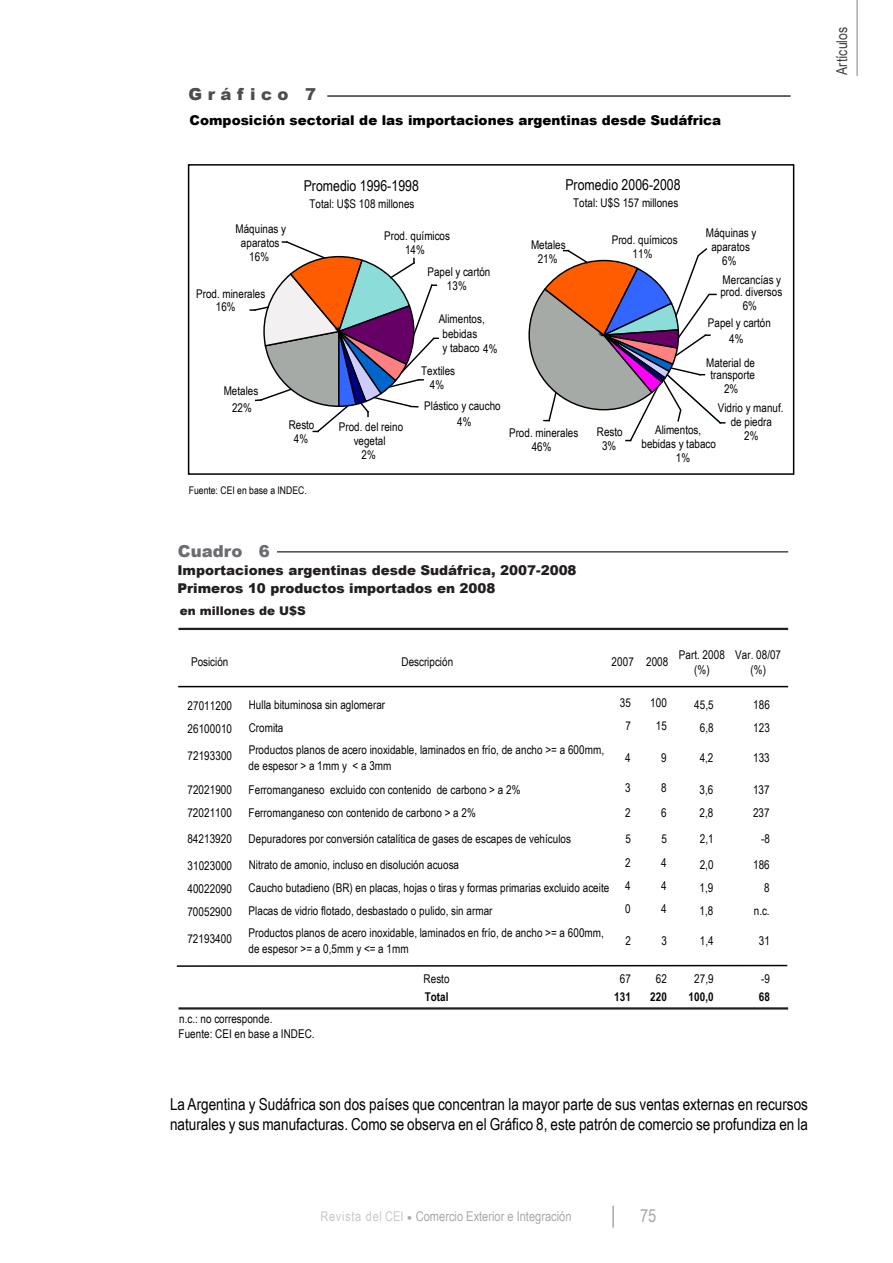
<style>
.page{position:relative;width:893px;height:1263px;background:#fff}
.page>*{position:absolute;margin:0;border:0;box-sizing:border-box;transform-origin:0 0}
.t1{font:18px "Arial Narrow";color:#a8a9ad}
.cuerpo_ppal{font:16.5px/19.5px "Arial Narrow";color:#000}
.t2{font:900 16.5px "Arial";color:#4d4d4d}
.t3{font:900 16.5px "Arial";color:#6c6d70}
.t4{font:15px "Arial Narrow";color:#000}
.t5{font:15px "Arial Narrow";color:#3e3e3f}
.t6{font:900 13.5px/18px "Arial";color:#231f20}
.t7{font:900 13.5px "Arial";color:#000}
.t8{font:13.5px "Arial Narrow";color:#a8a9ad}
.t9{font:12.15px/15.5px "Arial Narrow";letter-spacing:.005em;color:#050504}
.t10{font:700 12.15px "Arial Narrow";letter-spacing:.005em;color:#050504}
.t11{font:12px/14px "Arial Narrow";letter-spacing:.005em;color:#000;text-align:center}
.t12{font:900 12px "Arial";color:#231f20}
.t13{font:10.5px "Arial Narrow";color:#000}
.s1{color:#c7c8ca}
</style>
<div class="page">
<hr style="left:612px;top:1205px;width:2px;height:23px;background:#a8a9ad">
<hr style="left:856px;top:0;width:2px;height:76px;background:#aaabaf">
<svg style="left:408px;top:1216px;width:3px;height:4px"></svg>
<hr style="left:327px;top:95px;width:464px;height:2px;background:#333">
<svg style="left:250px;top:241px;width:188px;height:192px"></svg>
<svg style="left:528px;top:248px;width:197px;height:194px"></svg>
<div style="left:188px;top:164px;width:606px;height:311px;border:2px solid #000"></div>
<hr style="left:277px;top:551px;width:511px;height:1px;background:#57585a">
<svg style="left:176px;top:964px;width:612px;height:3px"></svg>
<hr style="left:178px;top:686px;width:610px;height:1px;background:#000">
<hr style="left:178px;top:628px;width:610px;height:2px;background:#231f20">
<hr style="left:178px;top:1007px;width:610px;height:2px;background:#231f20">
<p class="t2" style="left:189px;top:82px;width:129px">G r á f i c o 7</p>
<p class="t7" style="left:190px;top:110px;width:533px">Composición sectorial de las importaciones argentinas desde Sudáfrica</p>
<p class="t4" style="left:304px;top:175px;width:117px">Promedio 1996-1998</p>
<p class="t11" style="left:235px;top:221px;width:52px">Máquinas y aparatos<br>16%</p>
<p class="t11" style="left:216px;top:287px;width:51px;line-height:13.2px;text-align:left;text-indent:-20px">Prod. minerales<br>16%</p>
<p class="t11" style="left:309px;top:196px;width:107px">Total: U$S 108 millones</p>
<p class="t11" style="left:384px;top:229px;width:67px">Prod. químicos<br>14%</p>
<p class="t11" style="left:427px;top:265px;width:64px;line-height:13.4px">Papel y cartón<br>13%</p>
<p class="t11" style="left:442px;top:311px;width:56px;line-height:14.5px;text-align:left;text-indent:-4px">Alimentos, bebidas<br>y tabaco 4%</p>
<p class="t11" style="left:224px;top:382px;width:36px;line-height:16.8px">Metales<br>22%</p>
<p class="t11" style="left:289px;top:418px;width:27px">Resto<br>4%</p>
<p class="t13" style="left:189px;top:482px;width:119px">Fuente: CEI en base a INDEC.</p>
<p class="t11" style="left:339px;top:419px;width:66px">Prod. del reino vegetal<br>2%</p>
<p class="t11" style="left:421px;top:364px;width:35px">Textiles<br>4%</p>
<p class="t11" style="left:424px;top:398px;width:78px;line-height:15.8px">Plástico y caucho<br>4%</p>
<p class="t4" style="left:565px;top:174px;width:117px">Promedio 2006-2008</p>
<p class="t11" style="left:573px;top:196px;width:107px">Total: U$S 157 millones</p>
<p class="t11" style="left:531px;top:237px;width:36px">Metales<br>21%</p>
<p class="t11" style="left:612px;top:233px;width:67px">Prod. químicos<br>11%</p>
<p class="t11" style="left:706px;top:225px;width:52px">Máquinas y aparatos<br>6%</p>
<p class="t11" style="left:509px;top:425px;width:71px">Prod. minerales<br>46%</p>
<p class="t11" style="left:597px;top:424px;width:27px">Resto<br>3%</p>
<p class="t11" style="left:720px;top:273px;width:63px;line-height:12.1px;text-align:left">Mercancías y prod. diversos</p>
<p class="t11" style="left:708px;top:296px;width:64px;line-height:17.4px;text-align:left;text-indent:35px">6%<br>Papel y cartón</p>
<p class="t11" style="left:706px;top:326px;width:50px;line-height:23.9px;text-align:left;text-indent:23px">4%<br>Material de</p>
<p class="t11" style="left:710px;top:367px;width:46px">transporte<br>2%</p>
<p class="t11" style="left:718px;top:401px;width:67px">Vidrio y manuf. de piedra<br>2%</p>
<p class="t11" style="left:655px;top:422px;width:48px">Alimentos,</p>
<p class="t11" style="left:641px;top:436px;width:76px">bebidas y tabaco</p>
<p class="t11" style="left:676px;top:450px;width:16px">1%</p>
<p class="t3" style="left:178px;top:539px;width:93px">Cuadro 6</p>
<p class="t6" style="left:177px;top:561px;width:401px">Importaciones argentinas desde Sudáfrica, 2007-2008<br>Primeros 10 productos importados en 2008</p>
<p class="t12" style="left:180px;top:602px;width:127px">en millones de U$S</p>
<p class="t9" style="left:191px;top:654px;width:39px">Posición</p>
<p class="t9" style="left:401px;top:654px;width:53px">Descripción</p>
<p class="t9" style="left:612px;top:654px;width:58px">2007 2008</p>
<p class="t9" style="left:679px;top:646px;width:47px;text-align:center">Part. 2008 (%)</p>
<p class="t9" style="left:735px;top:646px;width:47px;text-align:center">Var. 08/07 (%)</p>
<p class="t9" style="left:188px;top:697px;width:46px">27011200</p>
<p class="t9" style="left:249px;top:696px;width:138px">Hulla bituminosa sin aglomerar</p>
<p class="t9" style="left:620px;top:694px;width:13px">35</p>
<p class="t9" style="left:650px;top:694px;width:18px">100</p>
<p class="t9" style="left:694px;top:696px;width:21px">45,5</p>
<p class="t9" style="left:753px;top:696px;width:18px">186</p>
<p class="t9" style="left:187px;top:720px;width:46px">26100010</p>
<p class="t9" style="left:249px;top:719px;width:36px">Cromita</p>
<p class="t9" style="left:625px;top:717px;width:7px">7</p>
<p class="t9" style="left:656px;top:717px;width:13px">15</p>
<p class="t9" style="left:700px;top:719px;width:15px">6,8</p>
<p class="t9" style="left:753px;top:719px;width:18px">123</p>
<p class="t9" style="left:187px;top:748px;width:46px">72193300</p>
<p class="t9" style="left:249px;top:741px;width:357px">Productos planos de acero inoxidable, laminados en frío, de ancho &gt;= a 600mm, de espesor &gt; a 1mm y &lt; a 3mm</p>
<p class="t9" style="left:625px;top:749px;width:7px">4</p>
<p class="t9" style="left:661px;top:749px;width:7px">9</p>
<p class="t9" style="left:700px;top:749px;width:15px">4,2</p>
<p class="t9" style="left:753px;top:749px;width:18px">133</p>
<p class="t9" style="left:187px;top:781px;width:46px">72021900</p>
<p class="t9" style="left:249px;top:781px;width:273px">Ferromanganeso excluido con contenido de carbono &gt; a 2%</p>
<p class="t9" style="left:625px;top:779px;width:7px">3</p>
<p class="t9" style="left:661px;top:779px;width:7px">8</p>
<p class="t9" style="left:700px;top:781px;width:15px">3,6</p>
<p class="t9" style="left:753px;top:781px;width:18px">137</p>
<p class="t9" style="left:187px;top:804px;width:46px">72021100</p>
<p class="t9" style="left:249px;top:804px;width:229px">Ferromanganeso con contenido de carbono &gt; a 2%</p>
<p class="t9" style="left:625px;top:804px;width:7px">2</p>
<p class="t9" style="left:661px;top:804px;width:7px">6</p>
<p class="t9" style="left:700px;top:804px;width:15px">2,8</p>
<p class="t9" style="left:753px;top:804px;width:18px">237</p>
<p class="t9" style="left:187px;top:830px;width:46px">84213920</p>
<p class="t9" style="left:249px;top:830px;width:324px">Depuradores por conversión catalítica de gases de escapes de vehículos</p>
<p class="t9" style="left:625px;top:830px;width:7px">5</p>
<p class="t9" style="left:661px;top:830px;width:7px">5</p>
<p class="t9" style="left:700px;top:830px;width:15px">2,1</p>
<p class="t9" style="left:761px;top:830px;width:10px">-8</p>
<p class="t9" style="left:187px;top:857px;width:46px">31023000</p>
<p class="t9" style="left:249px;top:856px;width:212px">Nitrato de amonio, incluso en disolución acuosa</p>
<p class="t9" style="left:625px;top:854px;width:7px">2</p>
<p class="t9" style="left:661px;top:854px;width:7px">4</p>
<p class="t9" style="left:700px;top:856px;width:15px">2,0</p>
<p class="t9" style="left:753px;top:856px;width:18px">186</p>
<p class="t9" style="left:187px;top:880px;width:46px">40022090</p>
<p class="t9" style="left:249px;top:879px;width:362px">Caucho butadieno (BR) en placas, hojas o tiras y formas primarias excluido aceite</p>
<p class="t9" style="left:625px;top:877px;width:7px">4</p>
<p class="t9" style="left:661px;top:877px;width:7px">4</p>
<p class="t9" style="left:700px;top:879px;width:15px">1,9</p>
<p class="t9" style="left:764px;top:879px;width:7px">8</p>
<p class="t9" style="left:187px;top:903px;width:46px">70052900</p>
<p class="t9" style="left:249px;top:902px;width:245px">Placas de vidrio flotado, desbastado o pulido, sin armar</p>
<p class="t9" style="left:625px;top:900px;width:7px">0</p>
<p class="t9" style="left:661px;top:900px;width:7px">4</p>
<p class="t9" style="left:700px;top:902px;width:15px">1,8</p>
<p class="t9" style="left:754px;top:902px;width:17px">n.c.</p>
<p class="t9" style="left:187px;top:931px;width:46px">72193400</p>
<p class="t9" style="left:248px;top:925px;width:357px">Productos planos de acero inoxidable, laminados en frío, de ancho &gt;= a 600mm, de espesor &gt;= a 0,5mm y &lt;= a 1mm</p>
<p class="t9" style="left:625px;top:932px;width:7px">2</p>
<p class="t9" style="left:661px;top:932px;width:7px">3</p>
<p class="t9" style="left:700px;top:932px;width:15px">1,4</p>
<p class="t9" style="left:759px;top:932px;width:13px">31</p>
<p class="t9" style="left:620px;top:970px;width:13px">67</p>
<p class="t9" style="left:656px;top:970px;width:13px">62</p>
<p class="t9" style="left:694px;top:970px;width:21px">27,9</p>
<p class="t9" style="left:761px;top:970px;width:10px">-9</p>
<p class="t10" style="left:614px;top:987px;width:18px">131</p>
<p class="t10" style="left:650px;top:987px;width:18px">220</p>
<p class="t10" style="left:689px;top:987px;width:26px">100,0</p>
<p class="t10" style="left:759px;top:987px;width:13px">68</p>
<p class="t9" style="left:179px;top:1011px;width:138px">n.c.: no corresponde.<br>Fuente: CEI en base a INDEC.</p>
<p class="t9" style="left:424px;top:970px;width:27px">Resto</p>
<p class="t10" style="left:425px;top:988px;width:25px">Total</p>
<p class="cuerpo_ppal" style="left:170px;top:1094px;width:639px">La Argentina y Sudáfrica son dos países que concentran la mayor parte de sus ventas externas en recursos naturales y sus manufacturas. Como se observa en el Gráfico 8, este patrón de comercio se profundiza en la</p>
<p class="t5" style="left:831px;top:75px;width:49px;rotate:-90deg">Artículos</p>
<p class="t8" style="left:320px;top:1206px;width:253px"><span class="s1">Revista del CEI</span> Comercio Exterior e Integración</p>
<h1 class="t1" style="left:640px;top:1202px;width:18px">75</h1>
</div>
